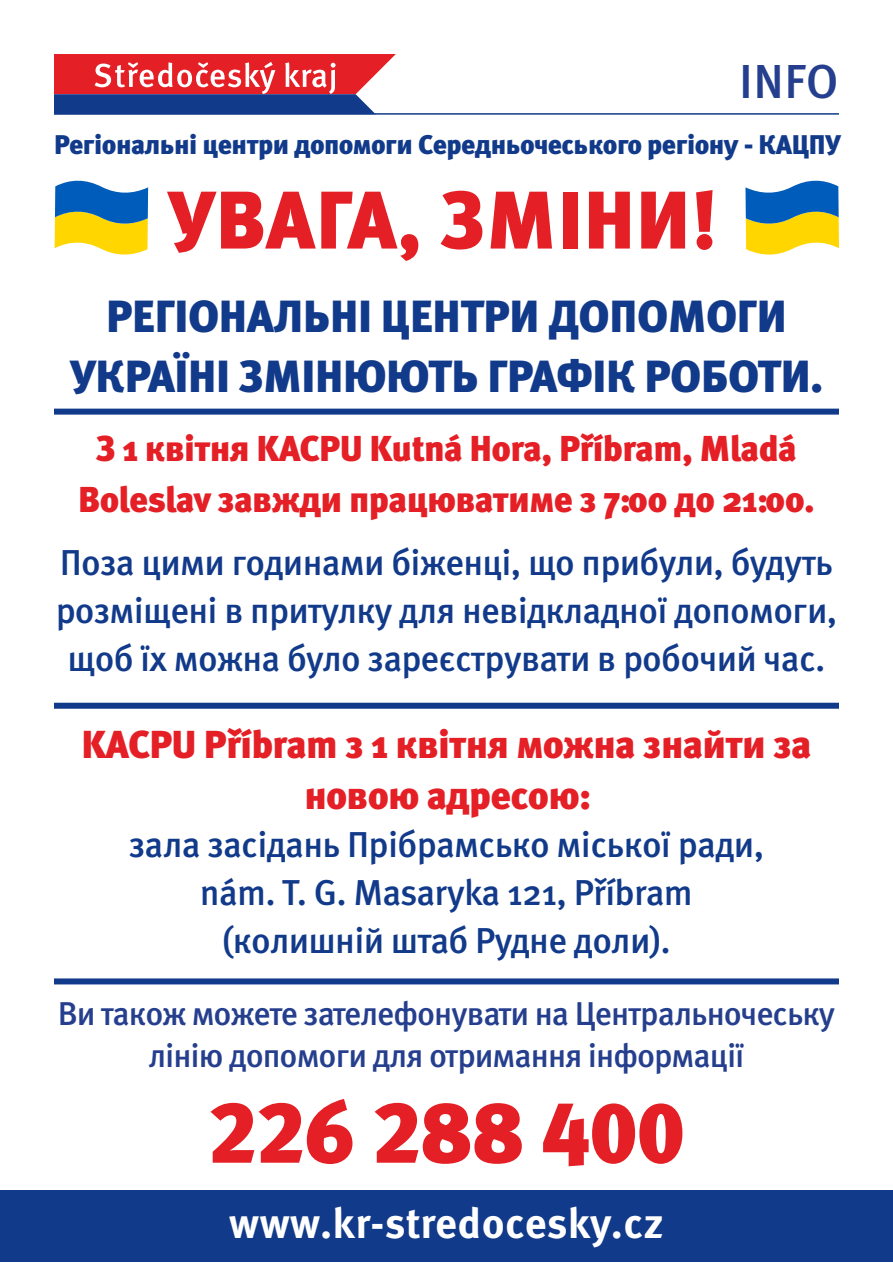
<style>
.page{position:relative;width:893px;height:1263px;background:#fff}
.page>*{position:absolute;margin:0;border:0;box-sizing:border-box;transform-origin:0 0}
.t1{font:900 87px "Meta Pro";letter-spacing:-.02em;color:#e41f25}
.t2{font:900 81.6px "Meta Pro";letter-spacing:.01em;color:#e41f25}
.t3{font:500 47.7px "Meta Pro";color:#253f8e}
.t4{font:900 45px/60px "Meta Pro";letter-spacing:-.01em;color:#123a8a;text-align:center}
.t5{font:700 42.45px "Meta Pro";letter-spacing:.005em;color:#fff}
.t6{font:900 39px/51px "Meta Pro";letter-spacing:-.02em;color:#e41f25;text-align:center}
.t7{font:500 36px/48px "Meta Pro";letter-spacing:-.02em;color:#123a8a;text-align:center}
.t8{font:900 36px/51px "Meta Pro";letter-spacing:-.02em;color:#e41f25;text-align:center}
.t9{font:500 33px/42px "Meta Pro";letter-spacing:-.03em;color:#253f8e;text-align:center}
.t10{font:900 27px "Meta Pro";letter-spacing:-.02em;color:#123a8a}
</style>
<div class="page">
<svg style="left:54px;top:54px;width:342px;height:59px;background:#ab4d67"></svg>
<hr style="left:54px;top:113px;width:785px;height:2px;background:#123a8a">
<div style="left:54px;top:978px;width:785px;height:6px;background:#123a8a"></div>
<div style="left:54px;top:703px;width:785px;height:6px;background:#123a8a"></div>
<div style="left:54px;top:409px;width:785px;height:6px;background:#123a8a"></div>
<svg style="left:55px;top:180px;width:93px;height:75px"></svg>
<svg style="left:745px;top:180px;width:94px;height:75px"></svg>
<div style="left:0;top:1191px;width:893px;height:71px;background:#123a8a"></div>
<p class="t3" style="left:739px;top:45px;width:101px">INFO</p>
<p class="t10" style="left:54px;top:123px;width:788px">Регіональні центри допомоги Середньочеського регіону - КАЦПУ</p>
<p class="t2" style="left:167px;top:155px;width:552px">УВАГА, ЗМІНИ!</p>
<p class="t4" style="left:70px;top:284px;width:755px">РЕГІОНАЛЬНІ ЦЕНТРИ ДОПОМОГИ<br>УКРАЇНІ ЗМІНЮЮТЬ ГРАФІК РОБОТИ.</p>
<p class="t8" style="left:78px;top:421px;width:738px">З 1 квітня KACPU Kutná Hora, Příbram, Mladá<br>Boleslav завжди працюватиме з 7:00 до 21:00.</p>
<p class="t7" style="left:56px;top:536px;width:783px">Поза цими годинами біженці, що прибули, будуть розміщені в притулку для невідкладної допомоги, щоб їх можна було зареєструвати в робочий час.</p>
<p class="t6" style="left:81px;top:717px;width:732px">KACPU Příbram з 1 квітня можна знайти за новою адресою:</p>
<p class="t7" style="left:129px;top:818px;width:637px">зала засідань Прібрамсько міської ради,</p>
<p class="t7" style="left:200px;top:866px;width:495px">nám. T. G. Masaryka 121, Příbram</p>
<p class="t7" style="left:222px;top:914px;width:450px">(колишній штаб Рудне доли).</p>
<p class="t9" style="left:58px;top:990px;width:779px">Ви також можете зателефонувати на Центральночеську лінію допомоги для отримання інформації</p>
<p class="t1" style="left:208px;top:1063px;width:479px">226 288 400</p>
<p class="t5" style="left:229px;top:1189px;width:436px">www.kr-stredocesky.cz</p>
</div>
